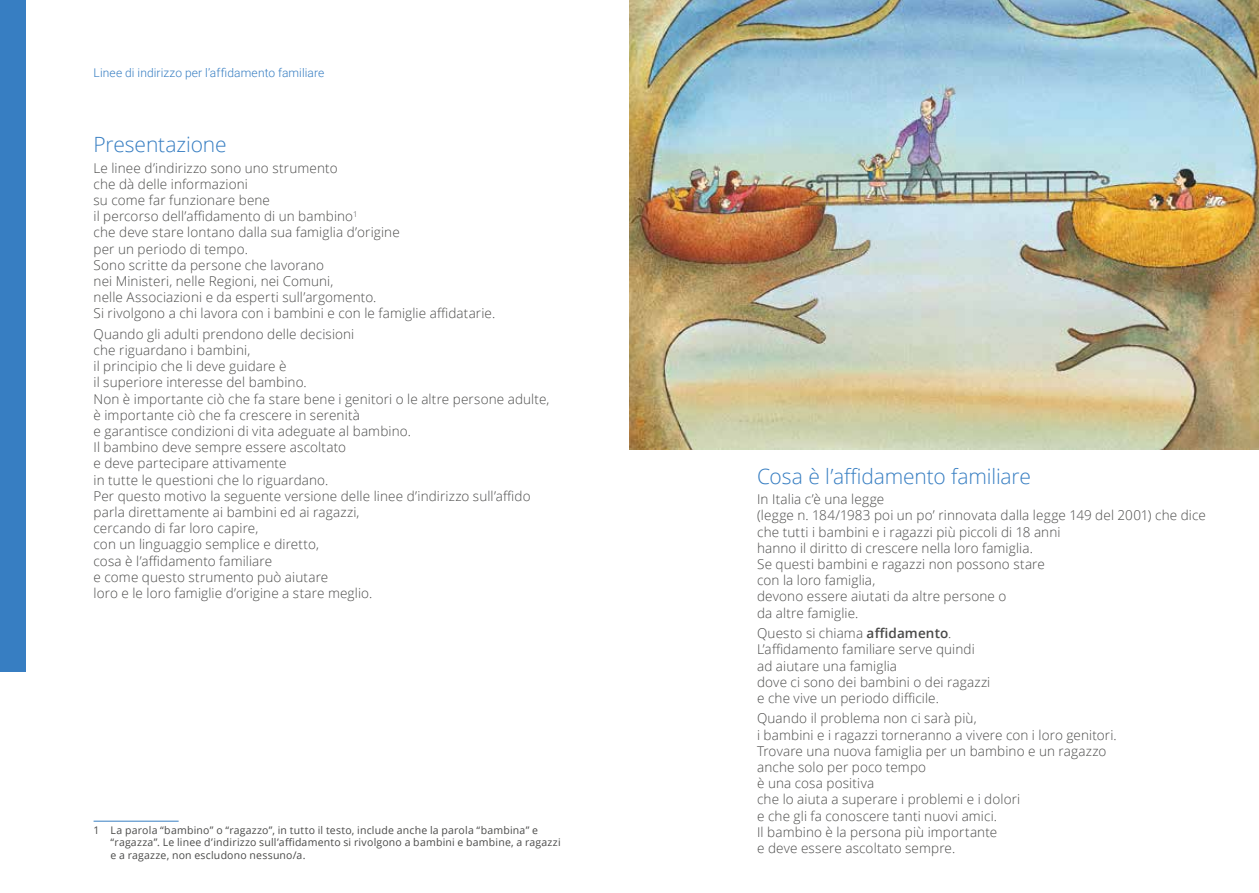
<style>
.page{position:relative;width:1259px;height:893px;background:#fff}
.page>*{position:absolute;margin:0;border:0;box-sizing:border-box;transform-origin:0 0}
.t1{font:300 21px "Open Sans";letter-spacing:-.005em;color:#377ec2}
.t2{font:300 13.5px/16.2px "Open Sans";letter-spacing:.01em;color:#4a4a49}
.t3{font:300 12px "Roboto";letter-spacing:.01em;color:#377ec2}
.t4{font:10.5px/12.6px "Open Sans";letter-spacing:.02em;color:#4a4a49}
.s1{font-weight:600}
</style>
<div class="page">
<div style="left:0;top:0;width:26px;height:672px;background:#377ec2"></div>
<hr style="left:94px;top:821px;width:85px;height:1px;background:#377ec2">
<img style="left:629px;top:0;width:630px;height:449px">
<p class="t3" style="left:94px;top:64px;width:232px">Linee di indirizzo per l’affidamento familiare</p>
<h1 class="t1" style="left:94px;top:130px;width:135px">Presentazione</h1>
<p class="t2" style="left:94px;top:159px;width:403px">Le linee d’indirizzo sono uno strumento<br>che dà delle informazioni<br>su come far funzionare bene<br>il percorso dell’affidamento di un bambino<sup>1<br></sup>che deve stare lontano dalla sua famiglia d’origine<br>per un periodo di tempo.<br>Sono scritte da persone che lavorano<br>nei Ministeri, nelle Regioni, nei Comuni,<br>nelle Associazioni e da esperti sull’argomento.<br>Si rivolgono a chi lavora con i bambini e con le famiglie affidatarie.</p>
<p class="t2" style="left:94px;top:325px;width:457px">Quando gli adulti prendono delle decisioni<br>che riguardano i bambini,<br>il principio che li deve guidare è<br>il superiore interesse del bambino.<br>Non è importante ciò che fa stare bene i genitori o le altre persone adulte, è importante ciò che fa crescere in serenità<br>e garantisce condizioni di vita adeguate al bambino.<br>Il bambino deve sempre essere ascoltato<br>e deve partecipare attivamente<br>in tutte le questioni che lo riguardano.<br>Per questo motivo la seguente versione delle linee d’indirizzo sull’affido parla direttamente ai bambini ed ai ragazzi,<br>cercando di far loro capire,<br>con un linguaggio semplice e diretto,<br>cosa è l’affidamento familiare<br>e come questo strumento può aiutare<br>loro e le loro famiglie d’origine a stare meglio.</p>
<p class="t4" style="left:111px;top:823px;width:451px;text-indent:-17px">1 La parola “bambino” o “ragazzo”, in tutto il testo, include anche la parola “bambina” e “ragazza”. Le linee d’indirizzo sull’affidamento si rivolgono a bambini e bambine, a ragazzi e a ragazze, non escludono nessuno/a.</p>
<h1 class="t1" style="left:757px;top:462px;width:275px">Cosa è l’affidamento familiare</h1>
<p class="t2" style="left:757px;top:491px;width:450px">In Italia c’è una legge<br>(legge n. 184/1983 poi un po’ rinnovata dalla legge 149 del 2001) che dice che tutti i bambini e i ragazzi più piccoli di 18 anni<br>hanno il diritto di crescere nella loro famiglia.<br>Se questi bambini e ragazzi non possono stare<br>con la loro famiglia,<br>devono essere aiutati da altre persone o<br>da altre famiglie.</p>
<p class="t2" style="left:757px;top:625px;width:235px">Questo si chiama <span class="s1">affidamento</span>.<br>L’affidamento familiare serve quindi ad aiutare una famiglia<br>dove ci sono dei bambini o dei ragazzi e che vive un periodo difficile.</p>
<p class="t2" style="left:757px;top:710px;width:361px">Quando il problema non ci sarà più,<br>i bambini e i ragazzi torneranno a vivere con i loro genitori.<br>Trovare una nuova famiglia per un bambino e un ragazzo anche solo per poco tempo<br>è una cosa positiva<br>che lo aiuta a superare i problemi e i dolori<br>e che gli fa conoscere tanti nuovi amici.<br>Il bambino è la persona più importante<br>e deve essere ascoltato sempre.</p>
</div>
